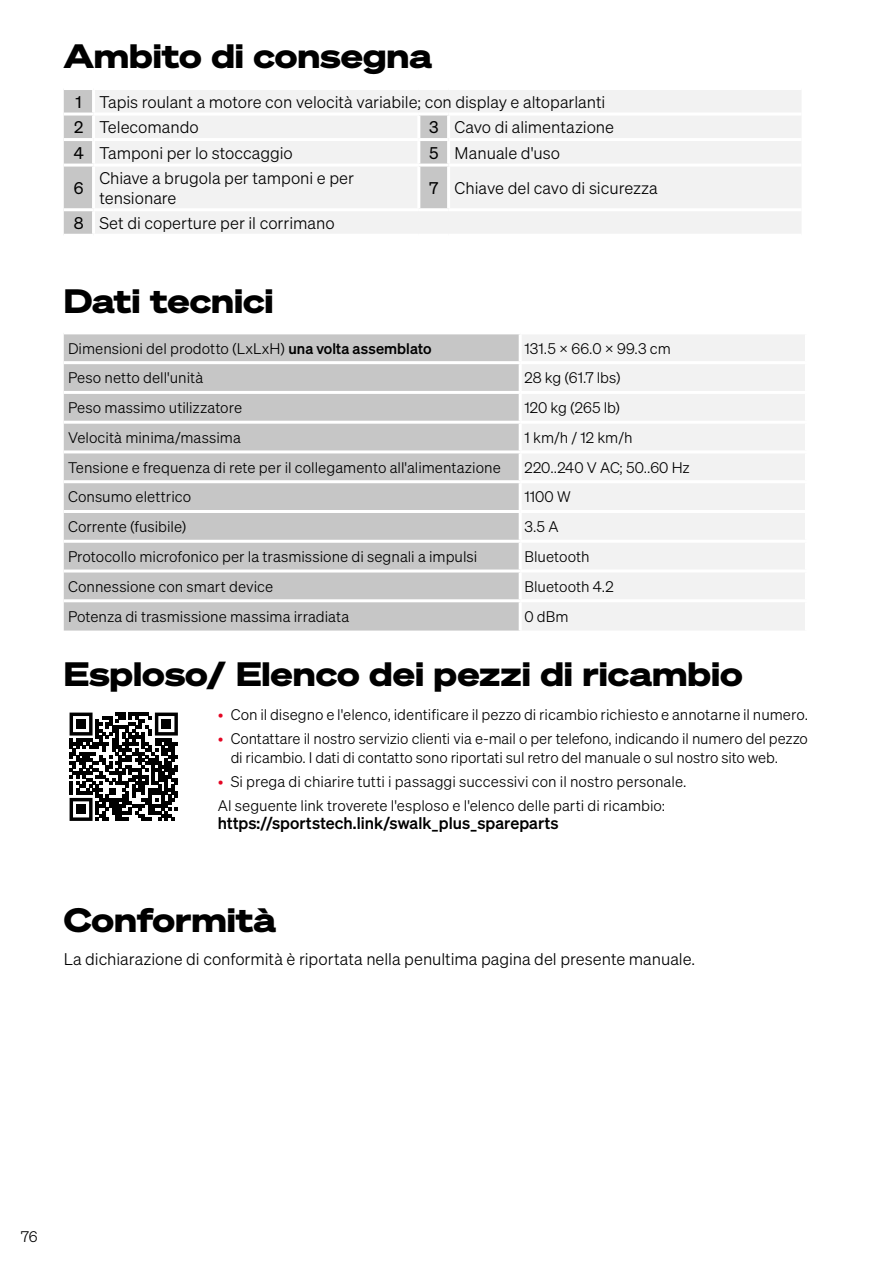
<style>
.page{position:relative;width:893px;height:1263px;background:#fff}
.page>*{position:absolute;margin:0;border:0;box-sizing:border-box;transform-origin:0 0}
.t1{font:700 33px "Sohne Breit";color:#000}
.t2{font:16.5px/25.5px "Sohne Leicht";color:#000}
.t3{font:16.5px "Sohne Kraftig";color:#000}
.t4{font:16.5px "Sohne Buch";color:#000}
.t5{font:15px/19.5px "Sohne Leicht";color:#000}
.s1{font-family:"Sohne Buch"}
.s2{font-family:"Sohne Kraftig"}
.s3{color:#e40523}
</style>
<div class="page">
<svg style="left:70px;top:712px;width:108px;height:109px"></svg>
<div style="left:76px;top:719px;width:10px;height:10px;background:#000"></div>
<div style="left:161px;top:719px;width:10px;height:10px;background:#000"></div>
<div style="left:76px;top:804px;width:10px;height:10px;background:#000"></div>
<div style="left:64px;top:90px;width:28px;height:144px;background:#c6c6c6"></div>
<div style="left:95px;top:90px;width:706px;height:144px;background:#f2f2f2"></div>
<hr style="left:64px;top:113px;width:30px;height:3px;background:#fff">
<hr style="left:94px;top:113px;width:325px;height:3px;background:#fff">
<hr style="left:419px;top:113px;width:30px;height:3px;background:#fff">
<hr style="left:417px;top:116px;width:3px;height:22px;background:#fff">
<hr style="left:449px;top:113px;width:352px;height:3px;background:#fff">
<hr style="left:447px;top:116px;width:3px;height:22px;background:#fff">
<hr style="left:64px;top:138px;width:30px;height:3px;background:#fff">
<hr style="left:94px;top:138px;width:325px;height:3px;background:#fff">
<hr style="left:419px;top:138px;width:30px;height:3px;background:#fff">
<hr style="left:417px;top:141px;width:3px;height:23px;background:#fff">
<hr style="left:449px;top:138px;width:352px;height:3px;background:#fff">
<hr style="left:447px;top:141px;width:3px;height:23px;background:#fff">
<hr style="left:64px;top:164px;width:30px;height:3px;background:#fff">
<hr style="left:94px;top:164px;width:325px;height:3px;background:#fff">
<hr style="left:419px;top:164px;width:30px;height:3px;background:#fff">
<hr style="left:417px;top:167px;width:3px;height:41px;background:#fff">
<hr style="left:449px;top:164px;width:352px;height:3px;background:#fff">
<hr style="left:447px;top:167px;width:3px;height:41px;background:#fff">
<hr style="left:64px;top:208px;width:30px;height:3px;background:#fff">
<hr style="left:94px;top:208px;width:325px;height:3px;background:#fff">
<hr style="left:419px;top:208px;width:30px;height:3px;background:#fff">
<hr style="left:449px;top:208px;width:352px;height:3px;background:#fff">
<div style="left:64px;top:334px;width:455px;height:296px;background:#c6c6c6"></div>
<div style="left:522px;top:335px;width:283px;height:295px;background:#f2f2f2"></div>
<hr style="left:64px;top:599px;width:456px;height:3px;background:#fff">
<hr style="left:520px;top:599px;width:288px;height:3px;background:#fff">
<hr style="left:64px;top:361px;width:456px;height:3px;background:#fff">
<hr style="left:520px;top:361px;width:288px;height:3px;background:#fff">
<hr style="left:64px;top:391px;width:456px;height:3px;background:#fff">
<hr style="left:520px;top:391px;width:288px;height:3px;background:#fff">
<hr style="left:64px;top:421px;width:456px;height:3px;background:#fff">
<hr style="left:520px;top:421px;width:288px;height:3px;background:#fff">
<hr style="left:64px;top:450px;width:456px;height:3px;background:#fff">
<hr style="left:520px;top:450px;width:288px;height:3px;background:#fff">
<hr style="left:64px;top:480px;width:456px;height:3px;background:#fff">
<hr style="left:520px;top:480px;width:288px;height:3px;background:#fff">
<hr style="left:64px;top:510px;width:456px;height:3px;background:#fff">
<hr style="left:520px;top:510px;width:288px;height:3px;background:#fff">
<hr style="left:64px;top:540px;width:456px;height:3px;background:#fff">
<hr style="left:520px;top:540px;width:288px;height:3px;background:#fff">
<hr style="left:64px;top:569px;width:456px;height:3px;background:#fff">
<hr style="left:520px;top:569px;width:288px;height:3px;background:#fff">
<h1 class="t1" style="left:64px;top:35px;width:370px">Ambito di consegna</h1>
<p class="t2" style="left:74px;top:89px;width:533px"><span class="s1">1</span> Tapis roulant a motore con velocità variabile; con display e altoparlanti<br><span class="s1">2</span> Telecomando</p>
<p class="t2" style="left:429px;top:114px;width:187px"><span class="s1">3</span> Cavo di alimentazione</p>
<p class="t2" style="left:74px;top:140px;width:221px"><span class="s1">4</span> Tamponi per lo stoccaggio</p>
<p class="t2" style="left:429px;top:140px;width:132px"><span class="s1">5</span> Manuale d'uso</p>
<p class="t4" style="left:74px;top:178px;width:11px">6</p>
<p class="t2" style="left:100px;top:168px;width:256px;line-height:19.8px">Chiave a brugola per tamponi e per tensionare</p>
<p class="t2" style="left:429px;top:175px;width:230px"><span class="s1">7</span> Chiave del cavo di sicurezza</p>
<p class="t2" style="left:74px;top:210px;width:262px"><span class="s1">8</span> Set di coperture per il corrimano</p>
<h1 class="t1" style="left:64px;top:279px;width:211px">Dati tecnici</h1>
<p class="t5" style="left:68px;top:338px;width:365px">Dimensioni del prodotto (LxLxH) <span class="s2">una volta assemblato</span></p>
<p class="t5" style="left:524px;top:338px;width:148px">131.5 x 66.0 x 99.3 cm</p>
<p class="t5" style="left:68px;top:368px;width:137px">Peso netto dell'unità</p>
<p class="t5" style="left:524px;top:368px;width:98px">28 kg (61.7 lbs)</p>
<p class="t5" style="left:68px;top:398px;width:176px">Peso massimo utilizzatore</p>
<p class="t5" style="left:524px;top:398px;width:97px">120 kg (265 lb)</p>
<p class="t5" style="left:68px;top:428px;width:174px">Velocità minima/massima</p>
<p class="t5" style="left:524px;top:428px;width:110px">1 km/h / 12 km/h</p>
<p class="t5" style="left:68px;top:457px;width:434px">Tensione e frequenza di rete per il collegamento all'alimentazione</p>
<p class="t5" style="left:524px;top:457px;width:167px">220..240 V AC; 50..60 Hz</p>
<p class="t5" style="left:68px;top:487px;width:125px">Consumo elettrico</p>
<p class="t5" style="left:524px;top:487px;width:48px">1100 W</p>
<p class="t5" style="left:68px;top:517px;width:120px">Corrente (fusibile)</p>
<p class="t5" style="left:524px;top:517px;width:36px">3.5 A</p>
<p class="t5" style="left:68px;top:547px;width:411px">Protocollo microfonico per la trasmissione di segnali a impulsi</p>
<p class="t5" style="left:524px;top:547px;width:67px">Bluetooth</p>
<p class="t5" style="left:68px;top:576px;width:207px">Connessione con smart device</p>
<p class="t5" style="left:524px;top:576px;width:91px">Bluetooth 4.2</p>
<p class="t5" style="left:68px;top:606px;width:283px">Potenza di trasmissione massima irradiata</p>
<p class="t5" style="left:524px;top:606px;width:46px">0 dBm</p>
<h1 class="t1" style="left:64px;top:653px;width:680px">Esploso/ Elenco dei pezzi di ricambio</h1>
<p class="t5" style="left:218px;top:704px;width:592px"><span class="s3">•</span> Con il disegno e l'elenco, identificare il pezzo di ricambio richiesto e annotarne il numero.</p>
<p class="t5" style="left:231px;top:728px;width:579px;text-indent:-13px"><span class="s3">•</span> Contattare il nostro servizio clienti via e-mail o per telefono, indicando il numero del pezzo di ricambio. I dati di contatto sono riportati sul retro del manuale o sul nostro sito web.</p>
<p class="t5" style="left:218px;top:769px;width:470px;line-height:24px"><span class="s3">•</span> Si prega di chiarire tutti i passaggi successivi con il nostro personale.<br>Al seguente link troverete l'esploso e l'elenco delle parti di ricambio:</p>
<p class="t3" style="left:218px;top:813px;width:342px">https://sportstech.link/swalk_plus_spareparts</p>
<h1 class="t1" style="left:64px;top:898px;width:214px">Conformità</h1>
<p class="t2" style="left:64px;top:946px;width:633px">La dichiarazione di conformità è riportata nella penultima pagina del presente manuale.</p>
<p class="t5" style="left:21px;top:1226px;width:18px">76</p>
</div>
